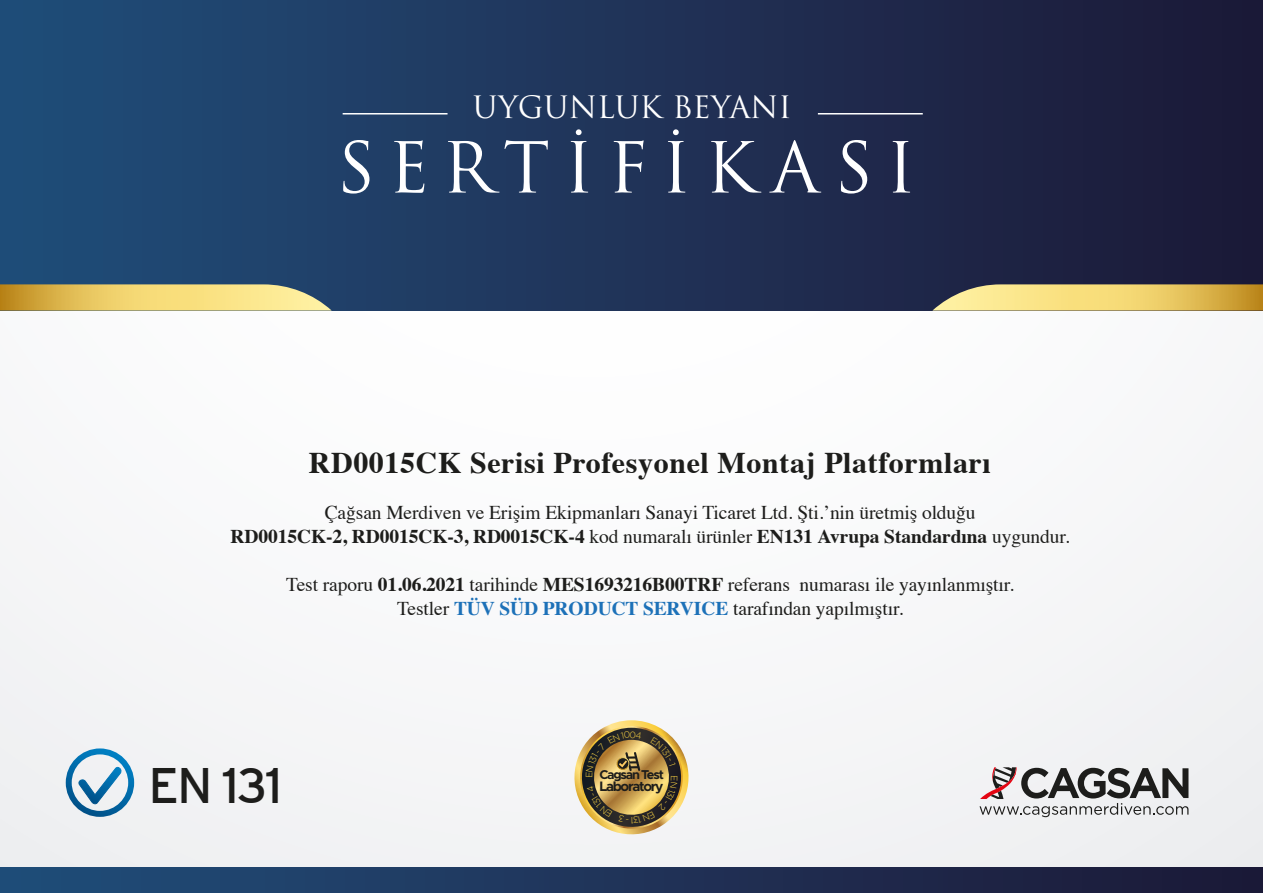
<style>
.page{position:relative;width:1263px;height:893px;background:#f7f7f9}
.page>*{position:absolute;margin:0;border:0;box-sizing:border-box;transform-origin:0 0}
.t1{font:68.4px "Trajan Pro 3";letter-spacing:.195em;color:#fff}
.t2{font:49.8px "Interstate";color:#1d1d1b}
.t3{font:700 30px "Times";letter-spacing:.02em;color:#1d1d1b}
.t4{font:30px "Trajan Pro 3";color:#fff}
.t5{font:19.5px/24px "Times";letter-spacing:-.005em;color:#1d1d1b;text-align:center}
.t6{font:700 13.8px "Metropolis";letter-spacing:-.09em;color:#1d1d1b}
.t7{font:700 12.9px "Metropolis";letter-spacing:-.09em;color:#1d1d1b}
.s1{font-weight:700}
.s2{font-weight:700;color:#1d71b8}
</style>
<div class="page">
<div style="left:0;top:0;width:1263px;height:311px;background:linear-gradient(to right,#204e7a,#1d1836)"></div>
<svg style="left:0;top:284px;width:332px;height:27px;background:#d9c26d"></svg>
<svg style="left:932px;top:284px;width:331px;height:27px;background:#d9bf6a"></svg>
<div style="left:0;top:868px;width:1263px;height:25px;background:linear-gradient(to right,#204e7a,#1d1836)"></div>
<hr style="left:343px;top:113px;width:104px;height:2px;background:#fff">
<hr style="left:818px;top:113px;width:105px;height:2px;background:#fff">
<svg style="left:979px;top:767px;width:209px;height:50px"></svg>
<svg style="left:66px;top:748px;width:68px;height:69px"></svg>
<svg style="left:574px;top:720px;width:115px;height:115px"></svg>
<h3 class="t4" style="left:473px;top:86px;width:320px">UYGUNLUK BEYANI</h3>
<h1 class="t1" style="left:336px;top:121px;width:581px">SERTİFİKASI</h1>
<h3 class="t3" style="left:309px;top:434px;width:683px">RD0015CK Serisi Profesyonel Montaj Platformları</h3>
<p class="t5" style="left:230px;top:499px;width:841px">Çağsan Merdiven ve Erişim Ekipmanları Sanayi Ticaret Ltd. Şti.’nin üretmiş olduğu<br><span class="s1">RD0015CK-2, RD0015CK-3, RD0015CK-4</span> kod numaralı ürünler <span class="s1">EN131 Avrupa Standardına</span> uygundur.</p>
<p class="t5" style="left:286px;top:571px;width:729px">Test raporu <span class="s1">01.06.2021</span> tarihinde <span class="s1">MES1693216B00TRF</span> referans numarası ile yayınlanmıştır.<br>Testler <span class="s2">TÜV SÜD PRODUCT SERVICE</span> tarafından yapılmıştır.</p>
<h2 class="t2" style="left:148px;top:757px;width:136px">EN 131</h2>
<p class="t7" style="left:599px;top:767px;width:66px">Cagsan Test</p>
<p class="t6" style="left:599px;top:778px;width:66px">Laboratory</p>
</div>
